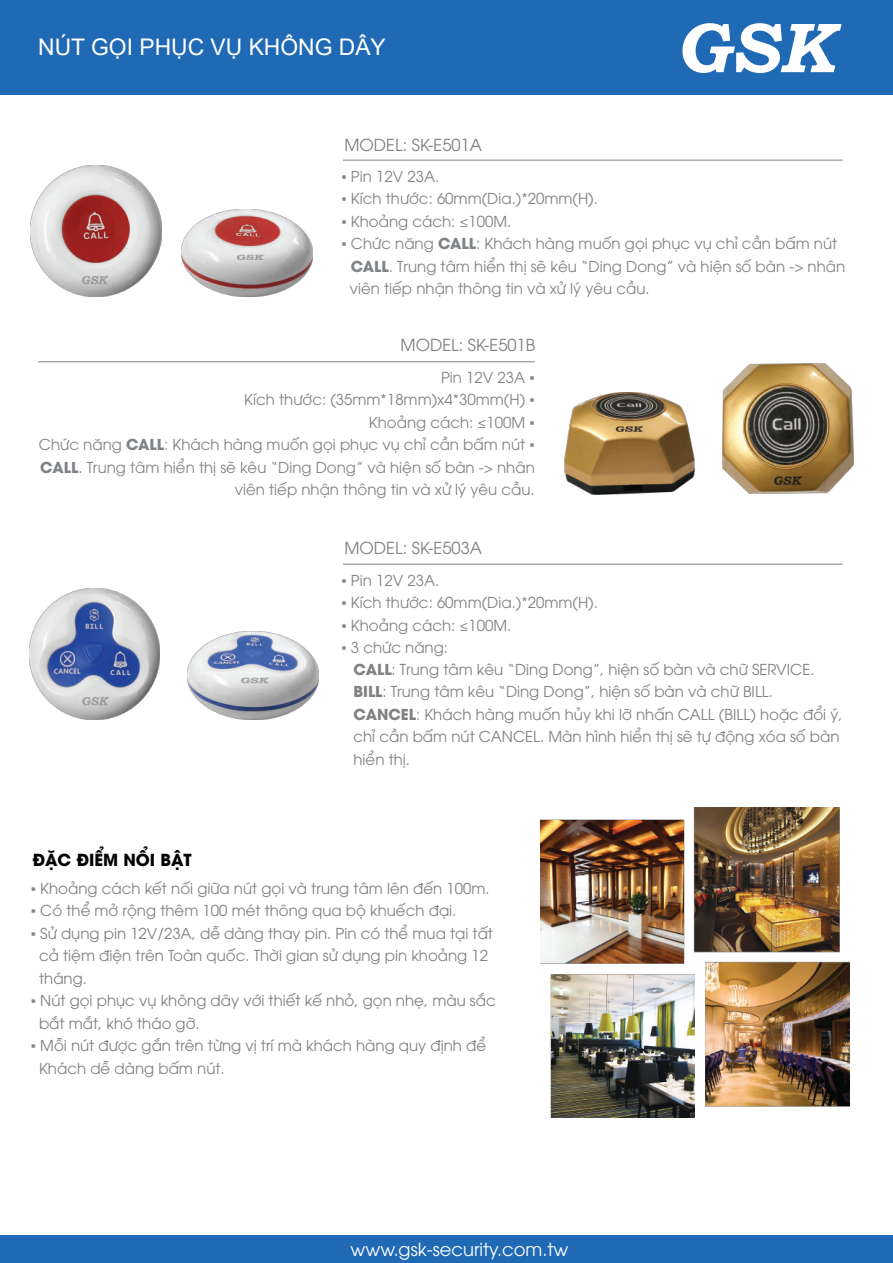
<style>
.page{position:relative;width:893px;height:1263px;background:#fff}
.page>*{position:absolute;margin:0;border:0;box-sizing:border-box;transform-origin:0 0}
.t1{font:italic 700 70.8px "Bookman Old Style";color:#fff}
.t2{font:22.8px "Arial";color:#fff}
.t3{font:18px "UTM Avo";color:#fff}
.t4{font:16.5px "UTM Avo";color:#808180}
.t5{font:700 16.5px "UTM Avo";color:#040503}
.t6{font:15px/22.2px "UTM Avo";color:#808180}
.t7{font:15px/22.5px "UTM Avo";color:#808386}
.s1{font-family:"Arial Narrow"}
.s2{font-family:"Myriad Pro"}
.s3{font-weight:700}
.s4{font-family:"Arial Narrow";color:#808386}
.s5{color:#808386}
</style>
<div class="page">
<div style="left:0;top:0;width:893px;height:95px;background:#2069b4"></div>
<div style="left:0;top:1235px;width:893px;height:28px;background:#2069b4"></div>
<img style="left:29px;top:589px;width:131px;height:130px">
<img style="left:188px;top:632px;width:130px;height:87px">
<img style="left:31px;top:166px;width:130px;height:130px">
<img style="left:182px;top:209px;width:130px;height:87px">
<img style="left:723px;top:363px;width:130px;height:130px">
<img style="left:564px;top:393px;width:131px;height:102px">
<hr style="left:343px;top:160px;width:500px;height:1px;background:#808180">
<hr style="left:38px;top:361px;width:497px;height:1px;background:#808180">
<hr style="left:343px;top:564px;width:500px;height:1px;background:#808180">
<img style="left:540px;top:807px;width:310px;height:311px">
<h2 class="t2" style="left:38px;top:31px;width:349px">NÚT GỌI PHỤC VỤ KHÔNG DÂY</h2>
<h1 class="t1" style="left:675px;top:-4px;width:160px">GSK</h1>
<p class="t4" style="left:344px;top:132px;width:139px">MODEL: SK-E501A</p>
<p class="t7" style="left:341px;top:164px;width:99px"><span class="s1">▪</span> Pin 12V 23A.</p>
<p class="t7" style="left:341px;top:186px;width:258px"><span class="s1">▪</span> Kích thước: 60mm(Dia.)*20mm(H).</p>
<p class="t7" style="left:341px;top:209px;width:171px"><span class="s1">▪</span> Khoảng cách: <span class="s2">≤</span>100M.</p>
<p class="t7" style="left:350px;top:231px;width:497px;text-indent:-8px"><span class="s1">▪</span> Chức năng <span class="s3">CALL</span>: Khách hàng muốn gọi phục vụ chỉ cần bấm nút<br><span class="s3">CALL</span>. Trung tâm hiển thị sẽ kêu “Ding Dong” và hiện số bàn -&gt; nhân viên tiếp nhận thông tin và xử lý yêu cầu.</p>
<p class="t4" style="left:401px;top:332px;width:136px">MODEL: SK-E501B</p>
<p class="t7" style="left:39px;top:365px;width:497px;text-align:right">Pin 12V 23A <span class="s1">▪<br></span>Kích thước: (35mm*18mm)x4*30mm(H) <span class="s1">▪<br></span>Khoảng cách: <span class="s2">≤</span>100M <span class="s1">▪<br></span>Chức năng <span class="s3">CALL</span>: Khách hàng muốn gọi phục vụ chỉ cần bấm nút <span class="s1">▪ </span><span class="s3">CALL</span>. Trung tâm hiển thị sẽ kêu “Ding Dong” và hiện số bàn -&gt; nhân viên tiếp nhận thông tin và xử lý yêu cầu.</p>
<p class="t4" style="left:344px;top:535px;width:139px">MODEL: SK-E503A</p>
<p class="t7" style="left:341px;top:568px;width:99px"><span class="s1">▪</span> Pin 12V 23A.</p>
<p class="t7" style="left:341px;top:590px;width:258px"><span class="s1">▪</span> Kích thước: 60mm(Dia.)*20mm(H).</p>
<p class="t7" style="left:341px;top:613px;width:171px"><span class="s1">▪</span> Khoảng cách: <span class="s2">≤</span>100M.</p>
<p class="t6" style="left:353px;top:635px;width:491px;text-indent:-12px"><span class="s4">▪</span> <span class="s5">3 chức năng:<br></span><span class="s3">CALL</span>: Trung tâm kêu “Ding Dong”, hiện số bàn và chữ SERVICE.<br><span class="s3">BILL</span>: Trung tâm kêu “Ding Dong”, hiện số bàn và chữ BILL.<br><span class="s3">CANCEL</span>: Khách hàng muốn hủy khi lỡ nhấn CALL (BILL) hoặc đổi ý, chỉ cần bấm nút CANCEL. Màn hình hiển thị sẽ tự động xóa số bàn hiển thị.</p>
<p class="t5" style="left:32px;top:846px;width:161px">ĐẶC ĐIỂM NỔI BẬT</p>
<p class="t6" style="left:31px;top:876px;width:460px"><span class="s4">▪</span> Khoảng cách kết nối giữa nút gọi và trung tâm lên đến 100m.</p>
<p class="t6" style="left:31px;top:898px;width:427px"><span class="s4">▪</span> Có thể mở rộng thêm 100 mét thông qua bộ khuếch đại.</p>
<p class="t6" style="left:39px;top:921px;width:455px;text-indent:-8px"><span class="s4">▪</span> Sử dụng pin 12V/23A, dễ dàng thay pin. Pin có thể mua tại tất cả tiệm điện trên Toàn quốc. Thời gian sử dụng pin khoảng 12 tháng.</p>
<p class="t6" style="left:39px;top:988px;width:458px;text-indent:-8px"><span class="s4">▪</span> Nút gọi phục vụ không dây với thiết kế nhỏ, gọn nhẹ, màu sắc bắt mắt, khó tháo gỡ.</p>
<p class="t6" style="left:39px;top:1033px;width:449px;text-indent:-8px"><span class="s4">▪</span> Mỗi nút được gắn trên từng vị trí mà khách hàng quy định để<br>Khách dễ dàng bấm nút.</p>
<p class="t3" style="left:350px;top:1235px;width:220px">www.gsk-security.com.tw</p>
</div>
